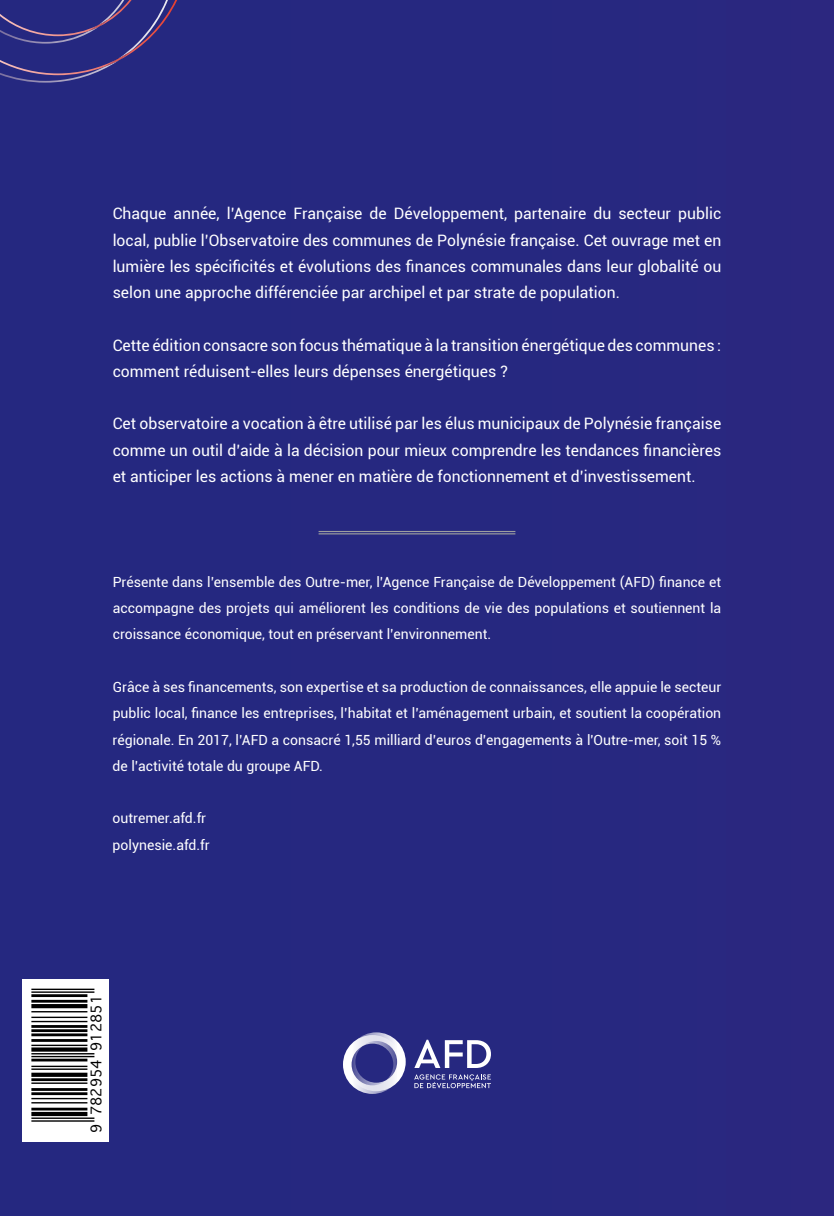
<style>
.page{position:relative;width:834px;height:1216px;background:#fff}
.page>*{position:absolute;margin:0;border:0;box-sizing:border-box;transform-origin:0 0}
.t1{font:15.75px/26.2px "Roboto";color:#fff;text-align:justify}
.t2{font:14px/26.2px "Roboto";color:#fff;text-align:justify}
.t3{font:14px "Geneva";color:#000}
</style>
<div class="page">
<div style="left:0;top:0;width:833px;height:1215px;background:#262880"></div>
<hr style="left:318px;top:531px;width:197px;height:1px;background:#9c9e9f">
<hr style="left:318px;top:533px;width:197px;height:1px;background:#9c9e9f">
<svg style="left:343px;top:1032px;width:62px;height:61px"></svg>
<svg style="left:414px;top:1039px;width:77px;height:28px"></svg>
<svg style="left:414px;top:1074px;width:77px;height:14px"></svg>
<svg style="left:22px;top:979px;width:87px;height:162px;background:#eaeaea"></svg>
<hr style="left:31px;top:1120px;width:63px;height:1px;background:#000">
<hr style="left:31px;top:1117px;width:63px;height:1px;background:#000">
<hr style="left:31px;top:1114px;width:56px;height:2px;background:#000">
<hr style="left:31px;top:1113px;width:56px;height:1px;background:#000">
<hr style="left:31px;top:1111px;width:56px;height:2px;background:#000">
<hr style="left:31px;top:1109px;width:56px;height:1px;background:#000">
<hr style="left:31px;top:1107px;width:56px;height:2px;background:#000">
<hr style="left:31px;top:1102px;width:56px;height:1px;background:#000">
<hr style="left:31px;top:1097px;width:56px;height:2px;background:#000">
<hr style="left:31px;top:1093px;width:56px;height:2px;background:#000">
<hr style="left:31px;top:1092px;width:56px;height:1px;background:#000">
<hr style="left:31px;top:1089px;width:56px;height:1px;background:#000">
<hr style="left:31px;top:1088px;width:56px;height:1px;background:#000">
<hr style="left:31px;top:1082px;width:56px;height:1px;background:#000">
<hr style="left:31px;top:1079px;width:56px;height:2px;background:#000">
<hr style="left:31px;top:1078px;width:56px;height:1px;background:#000">
<hr style="left:31px;top:1075px;width:56px;height:1px;background:#000">
<hr style="left:31px;top:1074px;width:56px;height:1px;background:#000">
<hr style="left:31px;top:1072px;width:56px;height:2px;background:#000">
<hr style="left:31px;top:1068px;width:56px;height:1px;background:#000">
<hr style="left:31px;top:1065px;width:56px;height:2px;background:#000">
<hr style="left:31px;top:1060px;width:56px;height:1px;background:#000">
<hr style="left:31px;top:1058px;width:56px;height:2px;background:#000">
<hr style="left:31px;top:1055px;width:63px;height:2px;background:#000">
<hr style="left:31px;top:1053px;width:63px;height:1px;background:#000">
<hr style="left:31px;top:1050px;width:56px;height:1px;background:#000">
<hr style="left:31px;top:1048px;width:56px;height:2px;background:#000">
<hr style="left:31px;top:1047px;width:56px;height:1px;background:#000">
<hr style="left:31px;top:1044px;width:56px;height:2px;background:#000">
<hr style="left:31px;top:1040px;width:56px;height:1px;background:#000">
<hr style="left:31px;top:1039px;width:56px;height:1px;background:#000">
<hr style="left:31px;top:1034px;width:56px;height:2px;background:#000">
<hr style="left:31px;top:1033px;width:56px;height:1px;background:#000">
<hr style="left:31px;top:1030px;width:56px;height:2px;background:#000">
<hr style="left:31px;top:1029px;width:56px;height:1px;background:#000">
<hr style="left:31px;top:1026px;width:56px;height:1px;background:#000">
<hr style="left:31px;top:1025px;width:56px;height:1px;background:#000">
<hr style="left:31px;top:1020px;width:56px;height:2px;background:#000">
<hr style="left:31px;top:1016px;width:56px;height:2px;background:#000">
<hr style="left:31px;top:1011px;width:56px;height:1px;background:#000">
<hr style="left:31px;top:1006px;width:56px;height:2px;background:#000">
<hr style="left:31px;top:1005px;width:56px;height:1px;background:#000">
<hr style="left:31px;top:1004px;width:56px;height:1px;background:#000">
<hr style="left:31px;top:1001px;width:56px;height:1px;background:#000">
<hr style="left:31px;top:999px;width:56px;height:2px;background:#000">
<hr style="left:31px;top:995px;width:56px;height:2px;background:#000">
<hr style="left:31px;top:994px;width:56px;height:1px;background:#000">
<hr style="left:31px;top:991px;width:63px;height:1px;background:#000">
<hr style="left:31px;top:988px;width:63px;height:2px;background:#000">
<svg style="left:0;top:0;width:177px;height:83px"></svg>
<img style="left:89px;top:20px;width:19px;height:11px">
<p class="t1" style="left:113px;top:200px;width:610px">Chaque année, l’Agence Française de Développement, partenaire du secteur public local, publie l’Observatoire des communes de Polynésie française. Cet ouvrage met en lumière les spécificités et évolutions des finances communales dans leur globalité ou selon une approche différenciée par archipel et par strate de population.</p>
<p class="t1" style="left:113px;top:331px;width:610px">Cette édition consacre son focus thématique à la transition énergétique des communes : comment réduisent-elles leurs dépenses énergétiques ?</p>
<p class="t1" style="left:113px;top:410px;width:610px">Cet observatoire a vocation à être utilisé par les élus municipaux de Polynésie française comme un outil d’aide à la décision pour mieux comprendre les tendances financières et anticiper les actions à mener en matière de fonctionnement et d’investissement.</p>
<p class="t2" style="left:113px;top:568px;width:610px">Présente dans l’ensemble des Outre-mer, l’Agence Française de Développement (AFD) finance et accompagne des projets qui améliorent les conditions de vie des populations et soutiennent la croissance économique, tout en préservant l’environnement.</p>
<p class="t2" style="left:113px;top:673px;width:610px">Grâce à ses financements, son expertise et sa production de connaissances, elle appuie le secteur public local, finance les entreprises, l’habitat et l’aménagement urbain, et soutient la coopération régionale. En 2017, l’AFD a consacré 1,55 milliard d’euros d’engagements à l'Outre-mer, soit 15 % de l’activité totale du groupe AFD.</p>
<p class="t2" style="left:113px;top:804px;width:99px">outremer. afd.fr polynesie.afd.fr</p>
<p class="t3" style="left:84px;top:1132px;width:139px;rotate:-90deg">9 782954 912851</p>
</div>
